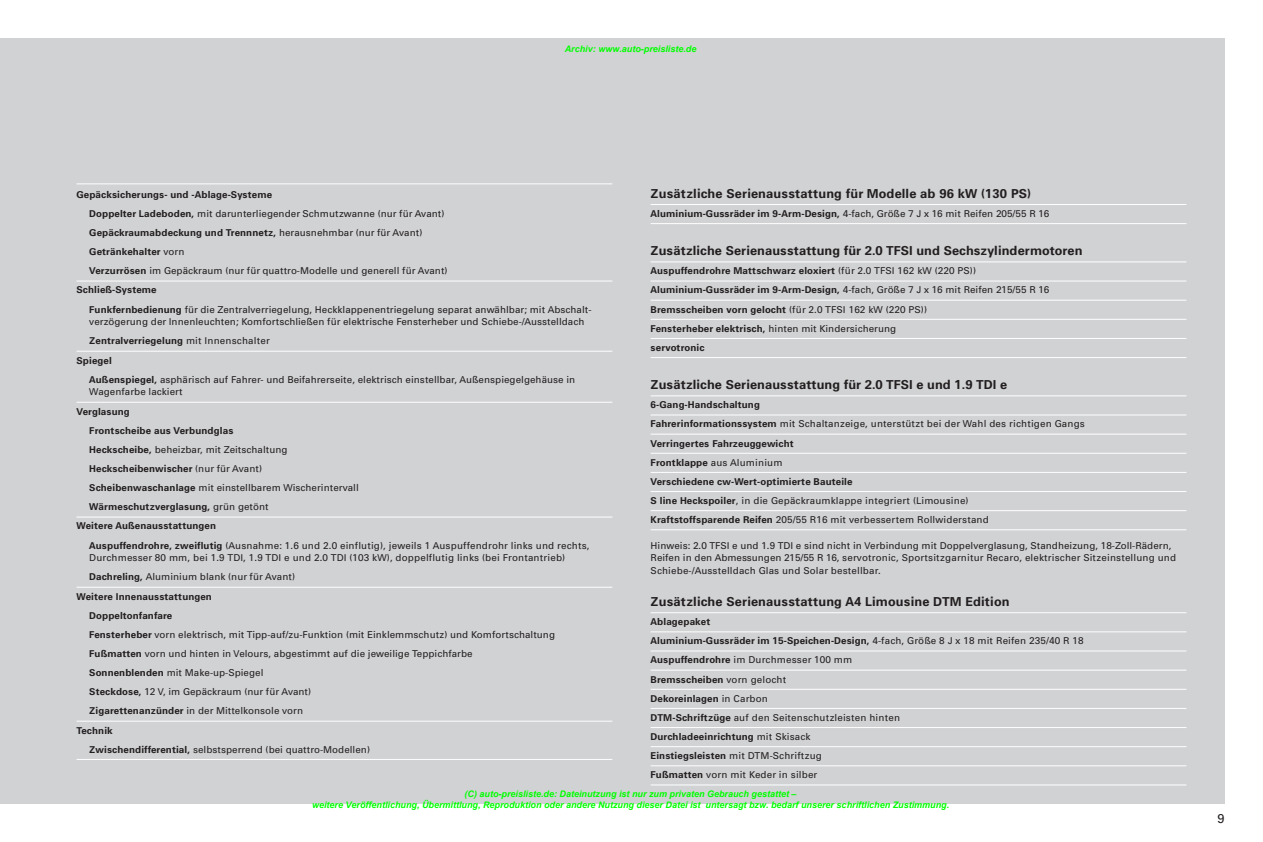
<style>
.page{position:relative;width:1263px;height:842px;background:#fff}
.page>*{position:absolute;margin:0;border:0;box-sizing:border-box;transform-origin:0 0}
.t1{font:700 12.75px "Audi Sans";letter-spacing:.005em;color:#231f20}
.t2{font:12.75px "Audi Sans";color:#231f20}
.t3{font:9.75px/12.8px "Audi Sans";color:#231f20}
.t4{font:700 9.75px/19.2px "Audi Sans";letter-spacing:.01em;color:#231f20}
.t5{font:italic 700 9px/10.8px "Arial";color:#0f0;text-align:center}
.s1{font-weight:700}
.s2{font-weight:400}
</style>
<div class="page">
<div style="left:0;top:38px;width:1225px;height:766px;background:#d1d2d4"></div>
<hr style="left:77px;top:281px;width:535px;height:1px;background:#fff">
<hr style="left:77px;top:351px;width:535px;height:1px;background:#fff">
<hr style="left:77px;top:402px;width:535px;height:1px;background:#fff">
<hr style="left:77px;top:517px;width:535px;height:1px;background:#fff">
<hr style="left:77px;top:587px;width:535px;height:1px;background:#fff">
<hr style="left:77px;top:721px;width:535px;height:1px;background:#fff">
<hr style="left:77px;top:759px;width:535px;height:1px;background:#fff">
<hr style="left:651px;top:204px;width:535px;height:1px;background:#fff">
<hr style="left:651px;top:223px;width:535px;height:1px;background:#fff">
<hr style="left:651px;top:261px;width:535px;height:1px;background:#fff">
<hr style="left:651px;top:281px;width:535px;height:1px;background:#fff">
<hr style="left:651px;top:300px;width:535px;height:1px;background:#fff">
<hr style="left:651px;top:319px;width:535px;height:1px;background:#fff">
<hr style="left:651px;top:338px;width:535px;height:1px;background:#fff">
<hr style="left:651px;top:357px;width:535px;height:1px;background:#fff">
<hr style="left:651px;top:395px;width:535px;height:1px;background:#fff">
<hr style="left:651px;top:415px;width:535px;height:1px;background:#fff">
<hr style="left:651px;top:434px;width:535px;height:1px;background:#fff">
<hr style="left:651px;top:453px;width:535px;height:1px;background:#fff">
<hr style="left:651px;top:472px;width:535px;height:1px;background:#fff">
<hr style="left:651px;top:491px;width:535px;height:1px;background:#fff">
<hr style="left:651px;top:510px;width:535px;height:1px;background:#fff">
<hr style="left:651px;top:529px;width:535px;height:1px;background:#fff">
<hr style="left:651px;top:612px;width:535px;height:1px;background:#fff">
<hr style="left:651px;top:631px;width:535px;height:1px;background:#fff">
<hr style="left:651px;top:651px;width:535px;height:1px;background:#fff">
<hr style="left:651px;top:670px;width:535px;height:1px;background:#fff">
<hr style="left:651px;top:689px;width:535px;height:1px;background:#fff">
<hr style="left:651px;top:708px;width:535px;height:1px;background:#fff">
<hr style="left:651px;top:727px;width:535px;height:1px;background:#fff">
<hr style="left:651px;top:746px;width:535px;height:1px;background:#fff">
<hr style="left:651px;top:765px;width:535px;height:1px;background:#fff">
<hr style="left:651px;top:784px;width:535px;height:1px;background:#fff">
<hr style="left:77px;top:183px;width:535px;height:1px;background:#fff">
<p class="t5" style="left:565px;top:44px;width:133px">Archiv: www.auto-preisliste.de</p>
<p class="t4" style="left:77px;top:186px;width:197px">Gepäcksicherungs- und -Ablage-Systeme</p>
<p class="t3" style="left:89px;top:208px;width:357px"><span class="s1">Doppelter Ladeboden,</span> mit darunterliegender Schmutzwanne (nur für Avant)</p>
<p class="t4" style="left:89px;top:224px;width:335px">Gepäckraumabdeckung und Trennnetz, <span class="s2">herausnehmbar (nur für Avant)</span></p>
<p class="t4" style="left:89px;top:243px;width:97px">Getränkehalter <span class="s2">vorn</span></p>
<p class="t3" style="left:89px;top:265px;width:360px"><span class="s1">Verzurrösen</span> im Gepäckraum (nur für quattro-Modelle und generell für Avant)</p>
<p class="t4" style="left:77px;top:281px;width:82px">Schließ-Systeme</p>
<p class="t3" style="left:89px;top:304px;width:504px"><span class="s1">Funkfernbedienung</span> für die Zentralverriegelung, Heckklappenentriegelung separat anwählbar; mit Abschalt-</p>
<p class="t3" style="left:89px;top:316px;width:497px">verzögerung der Innenleuchten; Komfortschließen für elektrische Fensterheber und Schiebe-/Ausstelldach</p>
<p class="t4" style="left:89px;top:332px;width:182px">Zentralverriegelung <span class="s2">mit Innenschalter</span></p>
<p class="t4" style="left:77px;top:351px;width:37px">Spiegel</p>
<p class="t3" style="left:89px;top:374px;width:487px"><span class="s1">Außenspiegel,</span> asphärisch auf Fahrer- und Beifahrerseite, elektrisch einstellbar, Außenspiegelgehäuse in</p>
<p class="t3" style="left:89px;top:386px;width:95px">Wagenfarbe lackiert</p>
<p class="t4" style="left:77px;top:402px;width:55px">Verglasung</p>
<p class="t4" style="left:89px;top:422px;width:146px">Frontscheibe aus Verbundglas</p>
<p class="t3" style="left:89px;top:444px;width:200px"><span class="s1">Heckscheibe,</span> beheizbar, mit Zeitschaltung</p>
<p class="t4" style="left:89px;top:460px;width:174px">Heckscheibenwischer <span class="s2">(nur für Avant)</span></p>
<p class="t3" style="left:89px;top:482px;width:271px"><span class="s1">Scheibenwaschanlage</span> mit einstellbarem Wischerintervall</p>
<p class="t4" style="left:89px;top:498px;width:181px">Wärmeschutzverglasung, <span class="s2">grün getönt</span></p>
<p class="t4" style="left:77px;top:517px;width:141px">Weitere Außenausstattungen</p>
<p class="t3" style="left:89px;top:540px;width:502px"><span class="s1">Auspuffendrohre, zweiflutig</span> (Ausnahme: 1.6 und 2.0 einflutig), jeweils 1 Auspuffendrohr links und rechts,</p>
<p class="t3" style="left:89px;top:552px;width:477px">Durchmesser 80 mm, bei 1.9 TDI, 1.9 TDI e und 2.0 TDI (103 kW), doppelflutig links (bei Frontantrieb)</p>
<p class="t3" style="left:89px;top:571px;width:207px"><span class="s1">Dachreling,</span> Aluminium blank (nur für Avant)</p>
<p class="t4" style="left:77px;top:587px;width:137px">Weitere Innenausstattungen</p>
<p class="t4" style="left:89px;top:606px;width:85px">Doppeltonfanfare</p>
<p class="t3" style="left:89px;top:629px;width:467px"><span class="s1">Fensterheber</span> vorn elektrisch, mit Tipp-auf/zu-Funktion (mit Einklemmschutz) und Komfortschaltung</p>
<p class="t3" style="left:89px;top:648px;width:385px"><span class="s1">Fußmatten</span> vorn und hinten in Velours, abgestimmt auf die jeweilige Teppichfarbe</p>
<p class="t3" style="left:89px;top:667px;width:176px"><span class="s1">Sonnenblenden</span> mit Make-up-Spiegel</p>
<p class="t3" style="left:89px;top:686px;width:223px"><span class="s1">Steckdose,</span> 12 V, im Gepäckraum (nur für Avant)</p>
<p class="t3" style="left:89px;top:705px;width:215px"><span class="s1">Zigarettenanzünder</span> in der Mittelkonsole vorn</p>
<p class="t4" style="left:77px;top:721px;width:38px">Technik</p>
<p class="t3" style="left:89px;top:744px;width:282px"><span class="s1">Zwischendifferential,</span> selbstsperrend (bei quattro-Modellen)</p>
<h1 class="t1" style="left:651px;top:189px;width:382px">Zusätzliche Serienausstattung für Modelle ab 96 kW (130 PS)</h1>
<p class="t3" style="left:651px;top:208px;width:400px"><span class="s1">Aluminium-Gussräder im 9-Arm-Design,</span> 4-fach, Größe 7 J x 16 mit Reifen 205/55 R 16</p>
<h1 class="t1" style="left:651px;top:246px;width:433px">Zusätzliche Serienausstattung für 2.0 TFSI und Sechszylindermotoren</h1>
<p class="t4" style="left:651px;top:262px;width:400px">Auspuffendrohre Mattschwarz eloxiert <span class="s2">(für 2.0 TFSI 162 kW (220 PS))<br></span>Aluminium-Gussräder im 9-Arm-Design, <span class="s2">4-fach, Größe 7 J x 16 mit Reifen 215/55 R 16<br></span>Bremsscheiben vorn gelocht <span class="s2">(für 2.0 TFSI 162 kW (220 PS))<br></span>Fensterheber elektrisch, <span class="s2">hinten mit Kindersicherung<br></span>servotronic</p>
<h1 class="t1" style="left:651px;top:380px;width:358px">Zusätzliche Serienausstattung für 2.0 TFSI e und 1.9 TDI e</h1>
<p class="t4" style="left:651px;top:396px;width:436px">6-Gang-Handschaltung<br>Fahrerinformationssystem <span class="s2">mit Schaltanzeige, unterstützt bei der Wahl des richtigen Gangs </span>Verringertes Fahrzeuggewicht<br>Frontklappe <span class="s2">aus Aluminium<br></span>Verschiedene cw-Wert-optimierte Bauteile<br>S line Heckspoiler<span class="s2">, in die Gepäckraumklappe integriert (Limousine)<br></span>Kraftstoffsparende Reifen <span class="s2">205/55 R16 mit verbessertem Rollwiderstand</span></p>
<p class="t3" style="left:651px;top:540px;width:527px">Hinweis: 2.0 TFSI e und 1.9 TDI e sind nicht in Verbindung mit Doppelverglasung, Standheizung, 18-Zoll-Rädern,<br>Reifen in den Abmessungen 215/55 R 16, servotronic, Sportsitzgarnitur Recaro, elektrischer Sitzeinstellung und<br>Schiebe-/Ausstelldach Glas und Solar bestellbar.</p>
<h1 class="t1" style="left:651px;top:597px;width:360px">Zusätzliche Serienausstattung A4 Limousine DTM Edition</h1>
<p class="t4" style="left:651px;top:613px;width:435px">Ablagepaket<br>Aluminium-Gussräder im 15-Speichen-Design, <span class="s2">4-fach, Größe 8 J x 18 mit Reifen 235/40 R 18<br></span>Auspuffendrohre <span class="s2">im Durchmesser 100 mm<br></span>Bremsscheiben <span class="s2">vorn gelocht<br></span>Dekoreinlagen <span class="s2">in Carbon<br></span>DTM-Schriftzüge <span class="s2">auf den Seitenschutzleisten hinten<br></span>Durchladeeinrichtung <span class="s2">mit Skisack<br></span>Einstiegsleisten <span class="s2">mit DTM-Schriftzug<br></span>Fußmatten <span class="s2">vorn mit Keder in silber</span></p>
<p class="t5" style="left:312px;top:789px;width:639px">(C) auto-preisliste.de: Dateinutzung ist nur zum privaten Gebrauch gestattet –<br>weitere Veröffentlichung, Übermittlung, Reproduktion oder andere Nutzung dieser Datei ist untersagt bzw. bedarf unserer schriftlichen Zustimmung.</p>
<h1 class="t2" style="left:1217px;top:814px;width:9px">9</h1>
</div>
